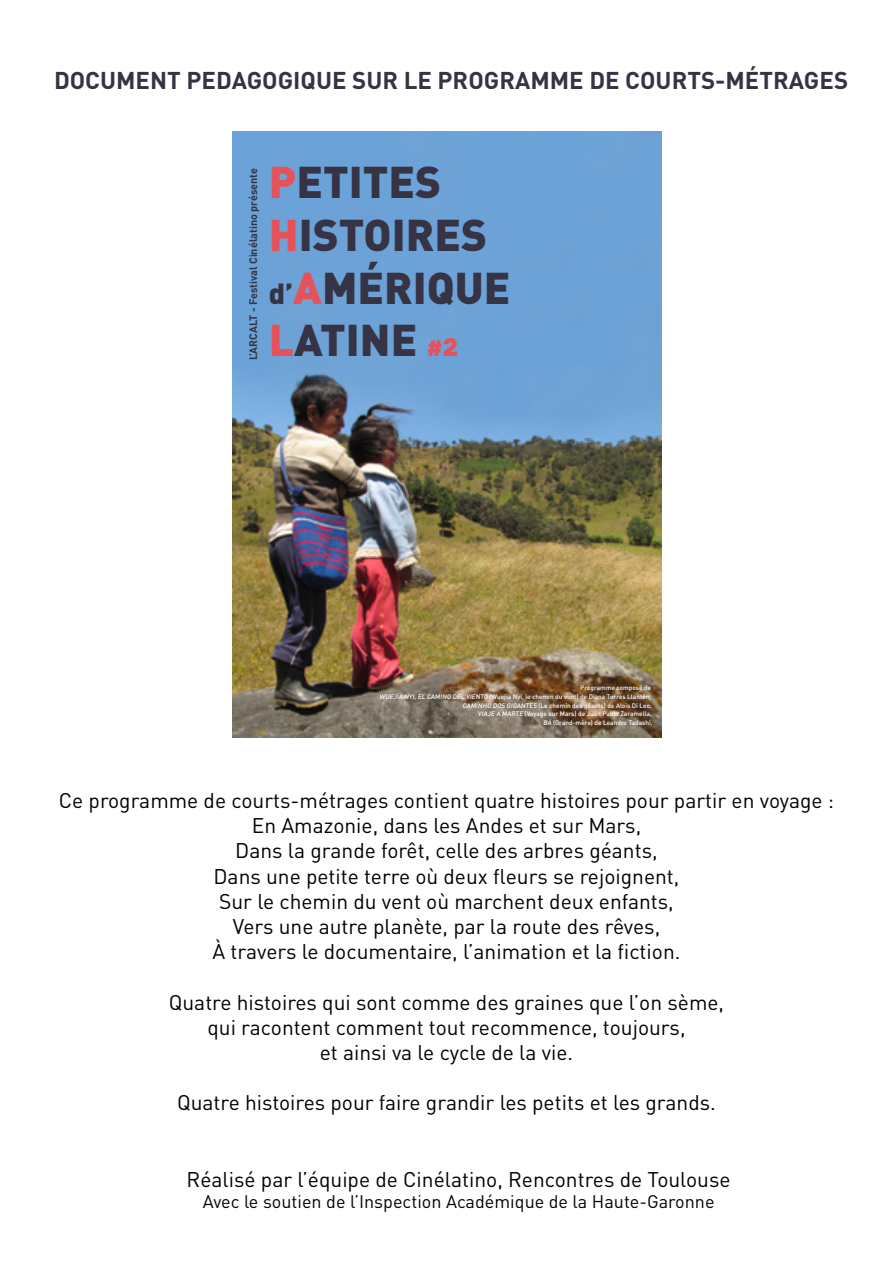
<style>
.page{position:relative;width:893px;height:1263px;background:#fff}
.page>*{position:absolute;margin:0;border:0;box-sizing:border-box;transform-origin:0 0}
.t1{font:43.95px/52.7px "DIN Black Alternate";color:#363344}
.t2{font:700 24px "DIN";color:#363344}
.t3{font:21px/25.2px "DIN";color:#000;text-align:center}
.t4{font:18px "DIN";color:#000}
.t5{font:700 10.8px "DIN";color:#363344}
.t6{font:500 6.45px/8.7px "DIN";color:#fff;text-align:right}
.s1{color:#e7515a}
.s2{font-size:28.8px}
.s3{font-size:21.6px;color:#e7515a}
.s4{font-size:28.8px;color:#e7515a}
</style>
<div class="page">
<img style="left:233px;top:132px;width:428px;height:606px">
<p class="t2" style="left:54px;top:65px;width:796px">DOCUMENT PEDAGOGIQUE SUR LE PROGRAMME DE COURTS-MÉTRAGES</p>
<p class="t5" style="left:246px;top:360px;width:194px;rotate:-90deg">L’ARCALT - Festival Cinélatino présente</p>
<h1 class="t1" style="left:269px;top:153px;width:243px"><span class="s1">P</span>ETITES<br><span class="s1">H</span>ISTOIRES <span class="s2">d’</span><span class="s1">A</span>MÉRIQUE<br><span class="s1">L</span>ATINE <span class="s3">#</span><span class="s4">2</span></h1>
<p class="t6" style="left:380px;top:683px;width:275px">Programme composé de<br>WUEJIA NYI, EL CAMINO DEL VIENTO (Wuejia Nyi, le chemin du vent) de Diana Torres Llantén, CAMINHO DOS GIGANTES (Le chemin des géants) de Alois Di Leo,<br>VIAJE A MARTE(Voyage sur Mars) de Juan Pablo Zaramella,<br>BÁ (Grand-mère) de Leandro Tadashi,</p>
<p class="t3" style="left:59px;top:787px;width:777px">Ce programme de courts-métrages contient quatre histoires pour partir en voyage :<br>En Amazonie, dans les Andes et sur Mars,<br>Dans la grande forêt, celle des arbres géants,<br>Dans une petite terre où deux fleurs se rejoignent,<br>Sur le chemin du vent où marchent deux enfants,<br>Vers une autre planète, par la route des rêves,<br>À travers le documentaire, l’animation et la fiction.</p>
<p class="t3" style="left:169px;top:989px;width:557px">Quatre histoires qui sont comme des graines que l’on sème, qui racontent comment tout recommence, toujours,<br>et ainsi va le cycle de la vie.</p>
<p class="t3" style="left:177px;top:1090px;width:540px">Quatre histoires pour faire grandir les petits et les grands.</p>
<p class="t3" style="left:187px;top:1166px;width:545px">Réalisé par l’équipe de Cinélatino, Rencontres de Toulouse</p>
<p class="t4" style="left:203px;top:1190px;width:513px">Avec le soutien de l’Inspection Académique de la Haute-Garonne</p>
</div>
